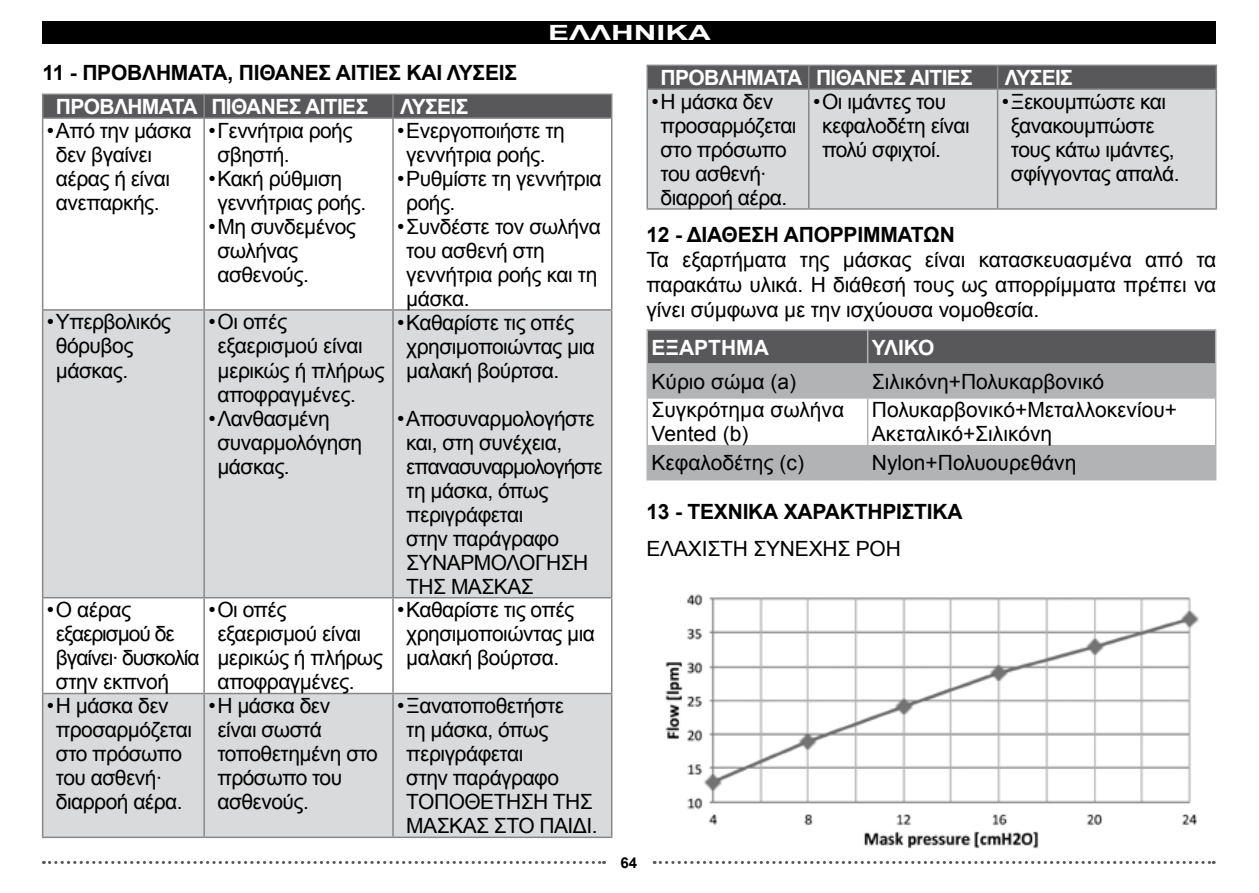
<style>
.page{position:relative;width:1259px;height:893px;background:#fff}
.page>*{position:absolute;margin:0;border:0;box-sizing:border-box;transform-origin:0 0}
.t1{font:21px/24px "Arial";letter-spacing:-.025em;color:#000}
.t2{font:21px/24px "Arial";color:#000}
.t3{font:700 21px "Arial";letter-spacing:-.01em;color:#000}
.t4{font:700 21px "Arial";letter-spacing:-.03em;color:#fff}
.t5{font:21px/24px "Arial";letter-spacing:-.05em;color:#000}
.t6{font:700 21px "Arial";color:#fff;scale:1.5 1}
.t7{font:700 21px "Arial";color:#fff}
.t8{font:700 15px "Arial";color:#000}
</style>
<div class="page">
<svg style="left:43px;top:861px;width:561px;height:3px"></svg>
<svg style="left:654px;top:861px;width:560px;height:3px"></svg>
<div style="left:43px;top:21px;width:1173px;height:23px;background:#000"></div>
<div style="left:648px;top:331px;width:567px;height:32px;background:#58585a"></div>
<svg style="left:648px;top:365px;width:567px;height:114px;fill:#b1b3b4"></svg>
<hr style="left:646px;top:329px;width:221px;height:2px;background:#b1b3b4">
<hr style="left:646px;top:331px;width:2px;height:32px;background:#b1b3b4">
<hr style="left:867px;top:329px;width:349px;height:2px;background:#b1b3b4">
<hr style="left:867px;top:331px;width:1px;height:32px;background:#b1b3b4">
<hr style="left:1215px;top:331px;width:1px;height:32px;background:#b1b3b4">
<hr style="left:646px;top:363px;width:221px;height:2px;background:#b1b3b4">
<hr style="left:646px;top:365px;width:2px;height:32px;background:#b1b3b4">
<hr style="left:867px;top:365px;width:1px;height:32px;background:#b1b3b4">
<hr style="left:1215px;top:365px;width:1px;height:32px;background:#b1b3b4">
<hr style="left:646px;top:397px;width:221px;height:2px;background:#b1b3b4">
<hr style="left:646px;top:399px;width:2px;height:46px;background:#b1b3b4">
<hr style="left:867px;top:397px;width:349px;height:2px;background:#b1b3b4">
<hr style="left:867px;top:399px;width:1px;height:46px;background:#b1b3b4">
<hr style="left:1215px;top:399px;width:1px;height:46px;background:#b1b3b4">
<hr style="left:646px;top:445px;width:221px;height:1px;background:#b1b3b4">
<hr style="left:646px;top:446px;width:2px;height:33px;background:#b1b3b4">
<hr style="left:867px;top:445px;width:349px;height:1px;background:#b1b3b4">
<hr style="left:867px;top:446px;width:1px;height:33px;background:#b1b3b4">
<hr style="left:1215px;top:446px;width:1px;height:33px;background:#b1b3b4">
<hr style="left:867px;top:363px;width:349px;height:2px;background:#b1b3b4">
<hr style="left:646px;top:479px;width:221px;height:1px;background:#b1b3b4">
<hr style="left:867px;top:479px;width:349px;height:1px;background:#b1b3b4">
<img style="left:665px;top:594px;width:534px;height:255px">
<svg style="left:43px;top:311px;width:568px;height:526px;fill:#d9dadb"></svg>
<div style="left:42px;top:94px;width:570px;height:23px;background:#58585a"></div>
<hr style="left:42px;top:117px;width:162px;height:2px;background:#87888a">
<hr style="left:42px;top:119px;width:1px;height:190px;background:#87888a">
<hr style="left:204px;top:117px;width:189px;height:2px;background:#87888a">
<hr style="left:203px;top:119px;width:2px;height:190px;background:#87888a">
<hr style="left:393px;top:117px;width:219px;height:2px;background:#87888a">
<hr style="left:392px;top:119px;width:2px;height:190px;background:#87888a">
<hr style="left:611px;top:119px;width:1px;height:190px;background:#87888a">
<hr style="left:42px;top:309px;width:162px;height:2px;background:#87888a">
<hr style="left:42px;top:311px;width:1px;height:286px;background:#87888a">
<hr style="left:204px;top:309px;width:189px;height:2px;background:#87888a">
<hr style="left:203px;top:311px;width:2px;height:286px;background:#87888a">
<hr style="left:393px;top:309px;width:219px;height:2px;background:#87888a">
<hr style="left:392px;top:311px;width:2px;height:286px;background:#87888a">
<hr style="left:611px;top:311px;width:1px;height:286px;background:#87888a">
<hr style="left:42px;top:597px;width:162px;height:1px;background:#87888a">
<hr style="left:42px;top:598px;width:1px;height:95px;background:#87888a">
<hr style="left:204px;top:597px;width:189px;height:1px;background:#87888a">
<hr style="left:203px;top:598px;width:2px;height:95px;background:#87888a">
<hr style="left:393px;top:597px;width:219px;height:1px;background:#87888a">
<hr style="left:392px;top:598px;width:2px;height:95px;background:#87888a">
<hr style="left:611px;top:598px;width:1px;height:95px;background:#87888a">
<hr style="left:42px;top:693px;width:162px;height:1px;background:#87888a">
<hr style="left:42px;top:694px;width:1px;height:143px;background:#87888a">
<hr style="left:204px;top:693px;width:189px;height:1px;background:#87888a">
<hr style="left:203px;top:694px;width:2px;height:143px;background:#87888a">
<hr style="left:393px;top:693px;width:219px;height:1px;background:#87888a">
<hr style="left:392px;top:694px;width:2px;height:143px;background:#87888a">
<hr style="left:611px;top:694px;width:1px;height:143px;background:#87888a">
<hr style="left:42px;top:837px;width:162px;height:1px;background:#87888a">
<hr style="left:204px;top:837px;width:189px;height:1px;background:#87888a">
<hr style="left:393px;top:837px;width:219px;height:1px;background:#87888a">
<div style="left:648px;top:90px;width:567px;height:118px;background:#d9dadb"></div>
<hr style="left:646px;top:65px;width:163px;height:1px;background:#87888a">
<hr style="left:646px;top:66px;width:2px;height:22px;background:#87888a">
<hr style="left:997px;top:65px;width:220px;height:1px;background:#87888a">
<div style="left:648px;top:65px;width:567px;height:23px;background:#58585a"></div>
<hr style="left:1215px;top:66px;width:2px;height:22px;background:#87888a">
<hr style="left:646px;top:88px;width:163px;height:2px;background:#87888a">
<hr style="left:646px;top:90px;width:2px;height:118px;background:#87888a">
<hr style="left:809px;top:88px;width:188px;height:2px;background:#87888a">
<hr style="left:808px;top:90px;width:1px;height:118px;background:#87888a">
<hr style="left:997px;top:88px;width:220px;height:2px;background:#87888a">
<hr style="left:997px;top:90px;width:1px;height:118px;background:#87888a">
<hr style="left:1215px;top:90px;width:2px;height:118px;background:#87888a">
<hr style="left:646px;top:208px;width:163px;height:2px;background:#87888a">
<hr style="left:809px;top:208px;width:188px;height:2px;background:#87888a">
<hr style="left:997px;top:208px;width:220px;height:2px;background:#87888a">
<p class="t6" style="left:548px;top:19px;width:110px">ΕΛΛΗΝΙΚΑ</p>
<p class="t3" style="left:43px;top:59px;width:476px">11 - ΠΡΟΒΛΗΜΑΤΑ, ΠΙΘΑΝΕΣ ΑΙΤΙΕΣ ΚΑΙ ΛΥΣΕΙΣ</p>
<p class="t4" style="left:56px;top:93px;width:314px">ΠPOBΛHMATA ΠΙΘΑΝΕΣ ΑΙΤΙΕΣ</p>
<p class="t4" style="left:400px;top:93px;width:70px">ΛΥΣΕΙΣ</p>
<p class="t1" style="left:56px;top:118px;width:137px;text-indent:-9px">•Από την μάσκα δεν βγαίνει αέρας ή είναι ανεπαρκής.</p>
<p class="t1" style="left:217px;top:118px;width:137px;text-indent:-9px">•Γεννήτρια ροής σβηστή.</p>
<p class="t1" style="left:397px;top:118px;width:169px;text-align:center">•Ενεργοποιήστε τη γεννήτρια ροής.</p>
<p class="t1" style="left:406px;top:167px;width:197px;text-indent:-9px">•Ρυθμίστε τη γεννήτρια ροής.</p>
<p class="t1" style="left:406px;top:215px;width:196px;text-indent:-9px">•Συνδέστε τον σωλήνα του ασθενή στη γεννήτρια ροής και τη μάσκα.</p>
<p class="t1" style="left:217px;top:166px;width:150px;text-indent:-9px">•Κακή ρύθμιση γεννήτριας ροής.</p>
<p class="t1" style="left:217px;top:214px;width:140px;text-indent:-9px">•Μη συνδεμένος σωλήνας ασθενούς.</p>
<p class="t1" style="left:56px;top:310px;width:117px;text-indent:-9px">•Υπερβολικός θόρυβος μάσκας.</p>
<p class="t1" style="left:217px;top:310px;width:169px;text-indent:-9px">•Οι οπές εξαερισμού είναι μερικώς ή πλήρως αποφραγμένες.</p>
<p class="t1" style="left:217px;top:406px;width:146px;text-indent:-9px">•Λανθασμένη συναρμολόγηση μάσκας.</p>
<p class="t1" style="left:406px;top:310px;width:190px;text-indent:-9px">•Καθαρίστε τις οπές χρησιμοποιώντας μια μαλακή βούρτσα.</p>
<p class="t1" style="left:406px;top:406px;width:198px;text-indent:-9px">•Αποσυναρμολογήστε και, στη συνέχεια, επανασυναρμολογήστε τη μάσκα, όπως περιγράφεται<br>στην παράγραφο<br>ΣΥΝΑΡΜΟΛΟΓΗΣΗ<br>ΤΗΣ ΜΑΣΚΑΣ</p>
<p class="t5" style="left:56px;top:598px;width:145px;text-indent:-9px">•Ο αέρας εξαερισμού δε βγαίνει· δυσκολία στην εκπνοή</p>
<p class="t1" style="left:217px;top:598px;width:167px;text-indent:-9px">•Οι οπές εξαερισμού είναι μερικώς ή πλήρως αποφραγμένες.</p>
<p class="t1" style="left:406px;top:598px;width:190px;text-indent:-9px">•Καθαρίστε τις οπές χρησιμοποιώντας μια μαλακή βούρτσα.</p>
<p class="t1" style="left:56px;top:694px;width:138px;text-indent:-9px">•Η μάσκα δεν προσαρμόζεται στο πρόσωπο του ασθενή· διαρροή αέρα.</p>
<p class="t1" style="left:217px;top:694px;width:162px;text-indent:-9px">•Η μάσκα δεν<br>είναι σωστά τοποθετημένη στο πρόσωπο του ασθενούς.</p>
<p class="t1" style="left:406px;top:694px;width:193px;text-indent:-9px">•Ξανατοποθετήστε<br>τη μάσκα, όπως περιγράφεται<br>στην παράγραφο<br>ΤΟΠΟΘΕΤΗΣΗ ΤΗΣ<br>ΜΑΣΚΑΣ ΣΤΟ ΠΑΙΔΙ.</p>
<p class="t4" style="left:660px;top:64px;width:314px">ΠPOBΛHMATA ΠΙΘΑΝΕΣ ΑΙΤΙΕΣ</p>
<p class="t4" style="left:1005px;top:64px;width:70px">ΛΥΣΕΙΣ</p>
<p class="t1" style="left:660px;top:90px;width:138px;text-indent:-9px">•Η μάσκα δεν προσαρμόζεται στο πρόσωπο του ασθενή· διαρροή αέρα.</p>
<p class="t1" style="left:822px;top:90px;width:149px;text-indent:-9px">•Οι ιμάντες του κεφαλοδέτη είναι πολύ σφιχτοί.</p>
<p class="t1" style="left:1011px;top:90px;width:170px;text-indent:-9px">•Ξεκουμπώστε και ξανακουμπώστε τους κάτω ιμάντες, σφίγγοντας απαλά.</p>
<p class="t3" style="left:646px;top:220px;width:310px">12 - ΔΙΑΘΕΣΗ ΑΠΟΡΡΙΜΜΑΤΩΝ</p>
<p class="t1" style="left:646px;top:247px;width:571px;line-height:25.2px;text-align:justify">Τα εξαρτήματα της μάσκας είναι κατασκευασμένα από τα παρακάτω υλικά. Η διάθεσή τους ως απορρίμματα πρέπει να γίνει σύμφωνα με την ισχύουσα νομοθεσία.</p>
<p class="t7" style="left:651px;top:333px;width:119px">ΕΞΑΡΤΗΜΑ</p>
<p class="t4" style="left:872px;top:333px;width:64px">ΥΛΙΚΟ</p>
<p class="t2" style="left:651px;top:369px;width:146px">Κύριο σώμα (a)</p>
<p class="t2" style="left:872px;top:369px;width:234px">Σιλικόνη+Πολυκαρβονικό</p>
<p class="t2" style="left:651px;top:398px;width:194px">Συγκρότημα σωλήνα<br>Vented (b)</p>
<p class="t2" style="left:872px;top:398px;width:307px">Πολυκαρβονικό+Μεταλλοκενίου+<br>Ακεταλικό+Σιλικόνη</p>
<p class="t2" style="left:651px;top:451px;width:154px">Κεφαλοδέτης (c)</p>
<p class="t2" style="left:872px;top:451px;width:206px">Nylon+Πολυουρεθάνη</p>
<p class="t3" style="left:646px;top:498px;width:317px">13 - ΤΕΧΝΙΚΑ ΧΑΡΑΚΤΗΡΙΣΤΙΚΑ</p>
<p class="t1" style="left:646px;top:537px;width:256px">ΕΛΑΧΙΣΤΗ ΣΥΝΕΧΗΣ ΡΟΗ</p>
<p class="t8" style="left:620px;top:853px;width:18px">64</p>
</div>
